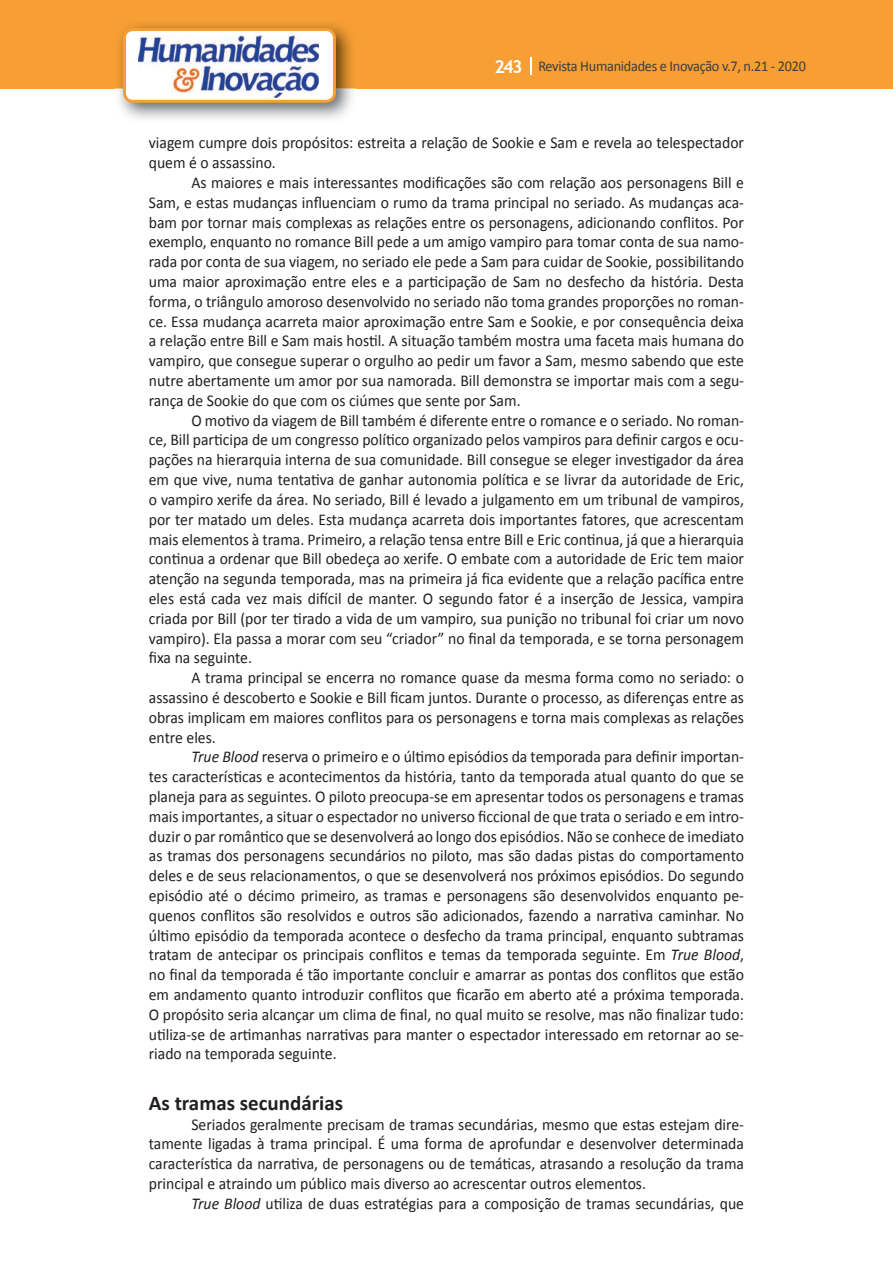
<style>
.page{position:relative;width:893px;height:1263px;background:#fff}
.page>*{position:absolute;margin:0;border:0;box-sizing:border-box;transform-origin:0 0}
.t1{font:700 21px "Calibri";color:#231f20}
.t2{font:16.5px/19.8px "Calibri";color:#231f20;text-align:justify;scale:.95 1}
.t3{font:15px "Calibri";letter-spacing:-.02em;color:#3e3e3f;scale:.95 1}
.s1{font-family:"Trebuchet MS";font-weight:700;font-size:18px;color:#fff}
.s2{font-style:italic}
</style>
<div class="page">
<div style="left:0;top:0;width:893px;height:88px;background:#f79e34"></div>
<svg style="left:530px;top:57px;width:2px;height:18px"></svg>
<img style="left:115px;top:24px;width:241px;height:95px">
<svg style="left:123px;top:28px;width:213px;height:75px"></svg>
<p class="t3" style="left:495px;top:57px;width:329px"><span class="s1">243</span> Revista Humanidades e Inovação v.7, n.21 - 2020</p>
<p class="t2" style="left:149px;top:133px;width:628px">viagem cumpre dois propósitos: estreita a relação de Sookie e Sam e revela ao telespectador quem é o assassino.</p>
<p class="t2" style="left:149px;top:173px;width:628px;text-indent:43px">As maiores e mais interessantes modificações são com relação aos personagens Bill e Sam, e estas mudanças influenciam o rumo da trama principal no seriado. As mudanças aca&shy;bam por tornar mais complexas as relações entre os personagens, adicionando conflitos. Por exemplo, enquanto no romance Bill pede a um amigo vampiro para tomar conta de sua namo&shy;rada por conta de sua viagem, no seriado ele pede a Sam para cuidar de Sookie, possibilitando uma maior aproximação entre eles e a participação de Sam no desfecho da história. Desta forma, o triângulo amoroso desenvolvido no seriado não toma grandes proporções no roman&shy;ce. Essa mudança acarreta maior aproximação entre Sam e Sookie, e por consequência deixa a relação entre Bill e Sam mais hostil. A situação também mostra uma faceta mais humana do vampiro, que consegue superar o orgulho ao pedir um favor a Sam, mesmo sabendo que este nutre abertamente um amor por sua namorada. Bill demonstra se importar mais com a segu&shy;rança de Sookie do que com os ciúmes que sente por Sam.</p>
<p class="t2" style="left:149px;top:410px;width:628px;text-indent:43px">O motivo da viagem de Bill também é diferente entre o romance e o seriado. No roman&shy;ce, Bill participa de um congresso político organizado pelos vampiros para definir cargos e ocu&shy;pações na hierarquia interna de sua comunidade. Bill consegue se eleger investigador da área em que vive, numa tentativa de ganhar autonomia política e se livrar da autoridade de Eric, o vampiro xerife da área. No seriado, Bill é levado a julgamento em um tribunal de vampiros, por ter matado um deles. Esta mudança acarreta dois importantes fatores, que acrescentam mais elementos à trama. Primeiro, a relação tensa entre Bill e Eric continua, já que a hierarquia continua a ordenar que Bill obedeça ao xerife. O embate com a autoridade de Eric tem maior atenção na segunda temporada, mas na primeira já fica evidente que a relação pacífica entre eles está cada vez mais difícil de manter. O segundo fator é a inserção de Jessica, vampira criada por Bill (por ter tirado a vida de um vampiro, sua punição no tribunal foi criar um novo vampiro). Ela passa a morar com seu “criador” no final da temporada, e se torna personagem fixa na seguinte.</p>
<p class="t2" style="left:149px;top:668px;width:628px;text-indent:43px">A trama principal se encerra no romance quase da mesma forma como no seriado: o assassino é descoberto e Sookie e Bill ficam juntos. Durante o processo, as diferenças entre as obras implicam em maiores conflitos para os personagens e torna mais complexas as relações entre eles.</p>
<p class="t2" style="left:149px;top:747px;width:628px;text-indent:43px"><span class="s2">True Blood</span> reserva o primeiro e o último episódios da temporada para definir importan&shy;tes características e acontecimentos da história, tanto da temporada atual quanto do que se planeja para as seguintes. O piloto preocupa-se em apresentar todos os personagens e tramas mais importantes, a situar o espectador no universo ficcional de que trata o seriado e em intro&shy;duzir o par romântico que se desenvolverá ao longo dos episódios. Não se conhece de imediato as tramas dos personagens secundários no piloto, mas são dadas pistas do comportamento deles e de seus relacionamentos, o que se desenvolverá nos próximos episódios. Do segundo episódio até o décimo primeiro, as tramas e personagens são desenvolvidos enquanto pe&shy;quenos conflitos são resolvidos e outros são adicionados, fazendo a narrativa caminhar. No último episódio da temporada acontece o desfecho da trama principal, enquanto subtramas tratam de antecipar os principais conflitos e temas da temporada seguinte. Em <span class="s2">True Blood</span>, no final da temporada é tão importante concluir e amarrar as pontas dos conflitos que estão em andamento quanto introduzir conflitos que ficarão em aberto até a próxima temporada.<br>O propósito seria alcançar um clima de final, no qual muito se resolve, mas não finalizar tudo: utiliza-se de artimanhas narrativas para manter o espectador interessado em retornar ao se&shy;riado na temporada seguinte.</p>
<p class="t1" style="left:149px;top:1089px;width:196px">As tramas secundárias</p>
<p class="t2" style="left:149px;top:1114px;width:628px;text-indent:43px">Seriados geralmente precisam de tramas secundárias, mesmo que estas estejam dire&shy;tamente ligadas à trama principal. É uma forma de aprofundar e desenvolver determinada característica da narrativa, de personagens ou de temáticas, atrasando a resolução da trama principal e atraindo um público mais diverso ao acrescentar outros elementos.</p>
<p class="t2" style="left:191px;top:1193px;width:583px"><span class="s2">True Blood</span> utiliza de duas estratégias para a composição de tramas secundárias, que</p>
</div>
